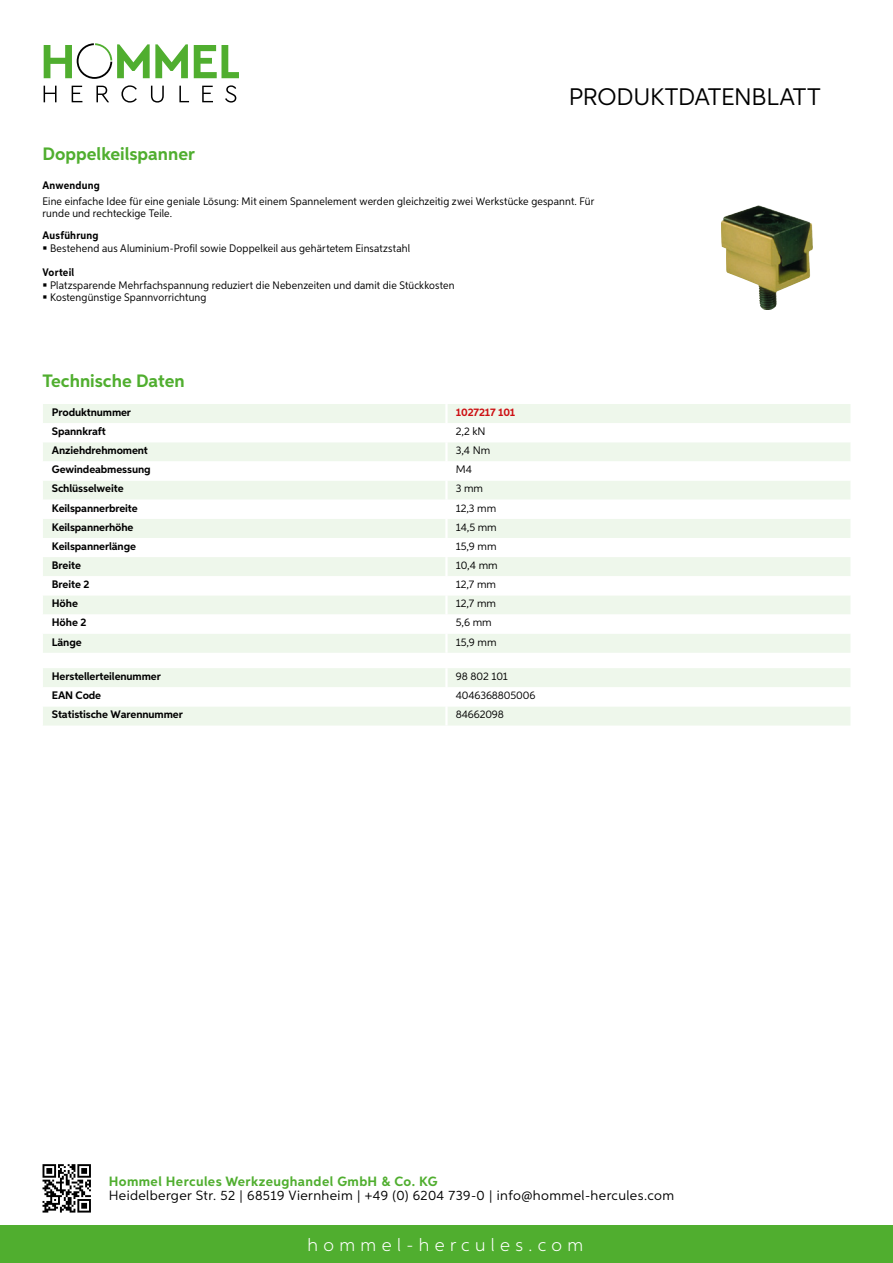
<style>
.page{position:relative;width:893px;height:1263px;background:#fff}
.page>*{position:absolute;margin:0;border:0;box-sizing:border-box;transform-origin:0 0}
.t1{font:24px "Aspira";letter-spacing:-.01em;color:#000}
.t2{font:700 18px "Aspira";color:#50ae2f}
.t3{font:300 18px "Aspira";letter-spacing:.3em;color:#fff}
.t4{font:13.5px "Aspira";letter-spacing:.03em;color:#000}
.t5{font:700 13.5px "Aspira";letter-spacing:.03em;color:#50ae2f}
.t6{font:10.95px/12px "Aspira Nar";letter-spacing:.015em;color:#000}
.t7{font:700 10.95px "Aspira";letter-spacing:-.01em;color:#000}
.t8{font:10.95px "Aspira";letter-spacing:-.01em;color:#000}
.t9{font:700 10.95px "Aspira Nar";letter-spacing:.02em;color:#000}
.t10{font:700 10.95px "Aspira";letter-spacing:-.01em;color:#cd1013}
</style>
<div class="page">
<div style="left:0;top:1226px;width:893px;height:37px;background:#50ae2f"></div>
<svg style="left:43px;top:1164px;width:48px;height:48px"></svg>
<svg style="left:194px;top:45px;width:45px;height:33px"></svg>
<svg style="left:44px;top:43px;width:144px;height:36px"></svg>
<svg style="left:44px;top:86px;width:13px;height:16px"></svg>
<svg style="left:72px;top:86px;width:10px;height:16px"></svg>
<svg style="left:96px;top:86px;width:13px;height:16px"></svg>
<svg style="left:121px;top:85px;width:16px;height:18px"></svg>
<svg style="left:151px;top:86px;width:13px;height:17px"></svg>
<svg style="left:179px;top:86px;width:10px;height:16px"></svg>
<svg style="left:202px;top:86px;width:11px;height:16px"></svg>
<svg style="left:225px;top:85px;width:11px;height:18px"></svg>
<div style="left:43px;top:404px;width:807px;height:249px;background:#eef7eb"></div>
<svg style="left:43px;top:423px;width:807px;height:211px"></svg>
<hr style="left:445px;top:404px;width:3px;height:19px;background:#fff">
<hr style="left:445px;top:423px;width:3px;height:19px;background:#fff">
<hr style="left:445px;top:442px;width:3px;height:19px;background:#fff">
<hr style="left:445px;top:461px;width:3px;height:19px;background:#fff">
<hr style="left:445px;top:480px;width:3px;height:20px;background:#fff">
<hr style="left:445px;top:500px;width:3px;height:19px;background:#fff">
<hr style="left:445px;top:519px;width:3px;height:19px;background:#fff">
<hr style="left:445px;top:538px;width:3px;height:19px;background:#fff">
<hr style="left:445px;top:557px;width:3px;height:19px;background:#fff">
<hr style="left:445px;top:576px;width:3px;height:19px;background:#fff">
<hr style="left:445px;top:595px;width:3px;height:19px;background:#fff">
<hr style="left:445px;top:614px;width:3px;height:20px;background:#fff">
<hr style="left:445px;top:634px;width:3px;height:19px;background:#fff">
<svg style="left:43px;top:668px;width:807px;height:57px"></svg>
<hr style="left:445px;top:706px;width:3px;height:19px;background:#fff">
<img style="left:721px;top:205px;width:92px;height:105px">
<h1 class="t1" style="left:569px;top:82px;width:253px">Produktdatenblatt</h1>
<h2 class="t2" style="left:43px;top:142px;width:154px">Doppelkeilspanner</h2>
<p class="t9" style="left:43px;top:179px;width:59px">Anwendung</p>
<p class="t6" style="left:43px;top:195px;width:553px">Eine einfache Idee für eine geniale Lösung: Mit einem Spannelement werden gleichzeitig zwei Werkstücke gespannt. Für runde und rechteckige Teile.</p>
<p class="t9" style="left:43px;top:228px;width:58px">Ausführung</p>
<p class="t6" style="left:50px;top:242px;width:362px">Bestehend aus Aluminium-Profil sowie Doppelkeil aus gehärtetem Einsatzstahl</p>
<p class="t9" style="left:43px;top:265px;width:33px">Vorteil</p>
<p class="t6" style="left:50px;top:278px;width:406px;line-height:12.8px">Platzsparende Mehrfachspannung reduziert die Nebenzeiten und damit die Stückkosten<br>Kostengünstige Spannvorrichtung</p>
<h2 class="t2" style="left:43px;top:370px;width:144px">Technische Daten</h2>
<p class="t7" style="left:52px;top:405px;width:81px">Produktnummer</p>
<p class="t10" style="left:456px;top:405px;width:61px">1027217 101</p>
<p class="t7" style="left:52px;top:425px;width:55px">Spannkraft</p>
<p class="t8" style="left:456px;top:425px;width:29px">2,2 kN</p>
<p class="t7" style="left:52px;top:444px;width:98px">Anziehdrehmoment</p>
<p class="t8" style="left:456px;top:444px;width:36px">3,4 N m</p>
<p class="t7" style="left:52px;top:463px;width:100px">Gewindeabmessung</p>
<p class="t8" style="left:456px;top:463px;width:18px">M4</p>
<p class="t7" style="left:52px;top:482px;width:73px">Schlüsselweite</p>
<p class="t8" style="left:456px;top:482px;width:29px">3 mm</p>
<p class="t7" style="left:52px;top:501px;width:87px">Keilspannerbreite</p>
<p class="t8" style="left:456px;top:501px;width:42px">12,3 mm</p>
<p class="t7" style="left:52px;top:520px;width:83px">Keilspannerhöhe</p>
<p class="t8" style="left:456px;top:520px;width:42px">14,5 mm</p>
<p class="t7" style="left:52px;top:539px;width:86px">Keilspannerlänge</p>
<p class="t8" style="left:456px;top:539px;width:42px">15,9 mm</p>
<p class="t7" style="left:52px;top:558px;width:31px">Breite</p>
<p class="t8" style="left:456px;top:558px;width:43px">10,4 mm</p>
<p class="t7" style="left:52px;top:578px;width:39px">Breite 2</p>
<p class="t8" style="left:456px;top:578px;width:42px">12,7 mm</p>
<p class="t7" style="left:52px;top:597px;width:28px">Höhe</p>
<p class="t8" style="left:456px;top:597px;width:42px">12,7 mm</p>
<p class="t7" style="left:52px;top:616px;width:36px">Höhe 2</p>
<p class="t8" style="left:456px;top:616px;width:37px">5,6 mm</p>
<p class="t7" style="left:52px;top:635px;width:31px">Länge</p>
<p class="t8" style="left:456px;top:635px;width:42px">15,9 mm</p>
<p class="t7" style="left:52px;top:670px;width:111px">Herstellerteilenummer</p>
<p class="t8" style="left:456px;top:670px;width:54px">98 802 101</p>
<p class="t7" style="left:52px;top:689px;width:51px">EAN Code</p>
<p class="t8" style="left:456px;top:689px;width:81px">4046368805006</p>
<p class="t7" style="left:52px;top:708px;width:132px">Statistische Warennummer</p>
<p class="t8" style="left:456px;top:708px;width:50px">84662098</p>
<p class="t5" style="left:109px;top:1172px;width:330px">Hommel Hercules Werkzeughandel GmbH &amp; Co. KG</p>
<p class="t4" style="left:109px;top:1187px;width:567px">Heidelberger Str. 52 | 68519 Viernheim | +49 (0) 6204 739-0 | info@hommel-hercules.com</p>
<h2 class="t3" style="left:307px;top:1234px;width:277px">hommel-hercules.com</h2>
</div>
